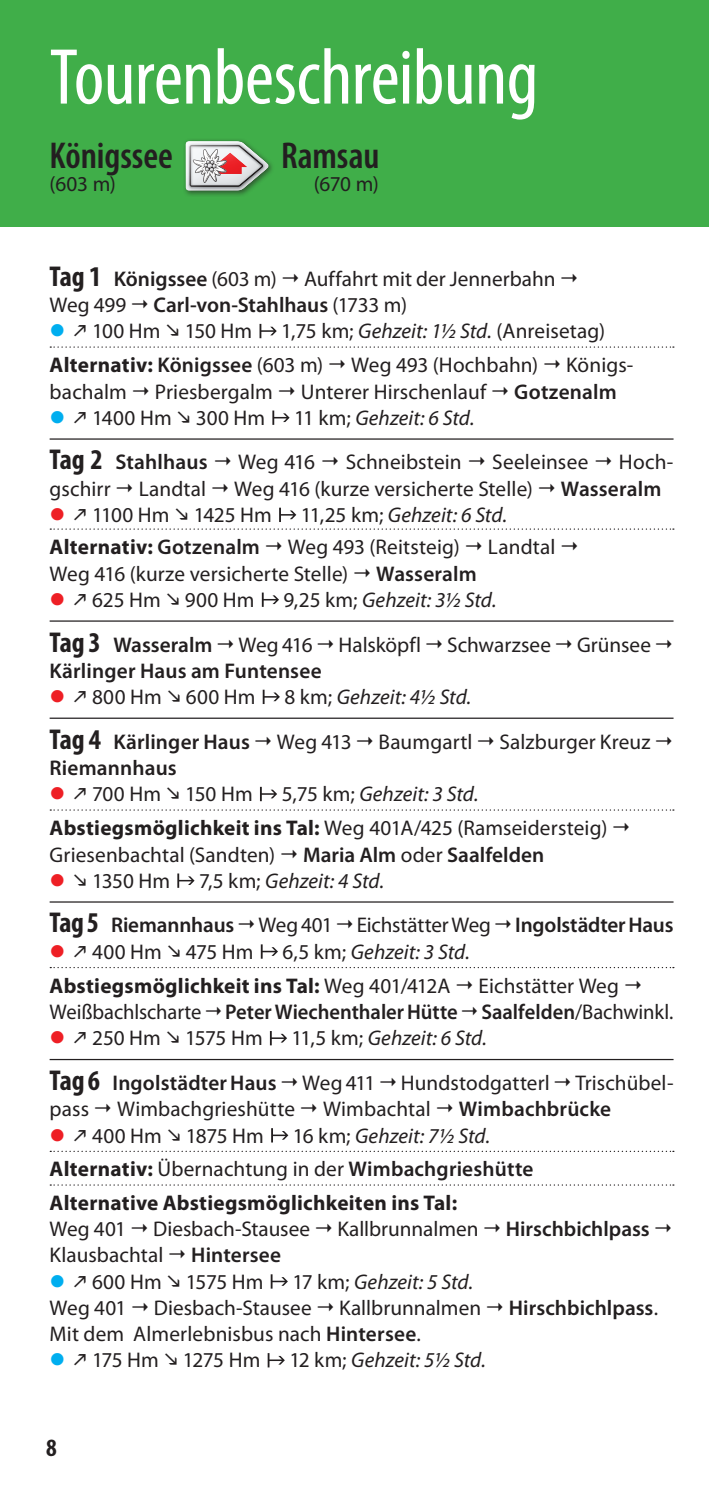
<style>
.page{position:relative;width:709px;height:1489px;background:#fff}
.page>*{position:absolute;margin:0;border:0;box-sizing:border-box;transform-origin:0 0}
.t1{font:condensed 80px "Myriad Pro";letter-spacing:-.01em;color:#fff}
.t2{font:600 condensed 37.5px "Myriad Pro";color:#231f20}
.t3{font:700 condensed 25px "Myriad Pro";color:#231f20}
.t4{font:21.25px/34px "Myriad Pro";letter-spacing:.005em;color:#231f20}
.t5{font:600 21.25px/44.5px "Myriad Pro";letter-spacing:.005em;color:#231f20}
.t6{font:700 21.25px/33.8px "Myriad Pro";letter-spacing:.01em;color:#231f20}
.t7{font:italic 21.25px "Myriad Pro";color:#231f20}
.t8{font:21.25px "Myriad Pro";letter-spacing:-.025em;color:#231f20}
.s1{font-weight:700;font-stretch:condensed;font-size:28.75px}
.s2{font-weight:400}
.s3{color:#00aeef}
.s4{font-style:italic}
.s5{font-weight:700}
.s6{font-weight:600}
.s7{font-style:normal}
.s8{color:#ee1f25}
.s9{font-weight:400;font-style:italic}
</style>
<div class="page">
<div style="left:0;top:0;width:709px;height:227px;background:#40ae49"></div>
<hr style="left:50px;top:438px;width:623px;height:1px;background:#231f20">
<hr style="left:50px;top:620px;width:623px;height:1px;background:#231f20">
<hr style="left:50px;top:717px;width:623px;height:1px;background:#231f20">
<hr style="left:50px;top:901px;width:623px;height:1px;background:#231f20">
<hr style="left:50px;top:1058px;width:623px;height:2px;background:#231f20">
<svg style="left:50px;top:346px;width:621px;height:2px"></svg>
<svg style="left:50px;top:528px;width:621px;height:1px"></svg>
<svg style="left:50px;top:967px;width:621px;height:1px"></svg>
<svg style="left:50px;top:1150px;width:621px;height:1px"></svg>
<svg style="left:50px;top:1184px;width:621px;height:1px"></svg>
<svg style="left:50px;top:809px;width:621px;height:1px"></svg>
<svg style="left:259px;top:324px;width:18px;height:14px"></svg>
<svg style="left:272px;top:410px;width:17px;height:15px"></svg>
<svg style="left:279px;top:507px;width:17px;height:15px"></svg>
<svg style="left:262px;top:592px;width:17px;height:15px"></svg>
<svg style="left:263px;top:689px;width:17px;height:15px"></svg>
<svg style="left:260px;top:786px;width:17px;height:15px"></svg>
<svg style="left:177px;top:873px;width:17px;height:14px"></svg>
<svg style="left:261px;top:944px;width:17px;height:14px"></svg>
<svg style="left:270px;top:1031px;width:17px;height:14px"></svg>
<svg style="left:271px;top:1128px;width:17px;height:14px"></svg>
<svg style="left:271px;top:1274px;width:17px;height:14px"></svg>
<svg style="left:268px;top:1353px;width:17px;height:14px"></svg>
<div style="left:182px;top:140px;width:88px;height:55px;background:#231f20;opacity:.3"></div>
<h1 class="t1" style="left:50px;top:29px;width:490px">Tourenbeschreibung</h1>
<h2 class="t2" style="left:50px;top:132px;width:125px">Königssee</h2>
<h2 class="t2" style="left:281px;top:132px;width:100px">Ramsau</h2>
<p class="t4" style="left:50px;top:167px;width:68px">(603 m)</p>
<p class="t4" style="left:314px;top:167px;width:67px">(670 m)</p>
<p class="t5" style="left:50px;top:256px;width:229px"><span class="s1">Tag 1</span> Königssee <span class="s2">(603 m)</span></p>
<p class="t4" style="left:304px;top:261px;width:253px">Auffahrt mit der Jennerbahn</p>
<p class="t4" style="left:50px;top:287px;width:78px">Weg 499</p>
<p class="t5" style="left:154px;top:282px;width:255px">Carl-von-Stahlhaus <span class="s2">(1733 m)</span></p>
<p class="t4" style="left:50px;top:314px;width:204px"><span class="s3">●</span> 100 Hm 150 Hm</p>
<p class="t4" style="left:50px;top:314px;width:557px;text-indent:232px">1,75 km; <span class="s4">Gehzeit: 1½ Std.</span> (Anreisetag)<br><span class="s5">Alternativ:</span> <span class="s6">Königssee</span> (603 m)</p>
<p class="t4" style="left:351px;top:348px;width:188px">Weg 493 (Hochbahn)</p>
<p class="t4" style="left:566px;top:348px;width:67px">Königs-</p>
<p class="t4" style="left:50px;top:374px;width:79px">bachalm</p>
<p class="t4" style="left:155px;top:374px;width:120px">Priesbergalm</p>
<p class="t4" style="left:301px;top:374px;width:187px">Unterer Hirschenlauf</p>
<p class="t5" style="left:514px;top:368px;width:104px">Gotzenalm</p>
<p class="t4" style="left:50px;top:400px;width:217px"><span class="s3">●</span> 1400 Hm 300 Hm</p>
<p class="t7" style="left:294px;top:404px;width:182px"><span class="s7">11 km;</span> Gehzeit: 6 Std.</p>
<p class="t5" style="left:50px;top:439px;width:159px"><span class="s1">Tag 2</span> Stahlhaus</p>
<p class="t4" style="left:238px;top:445px;width:79px">Weg 416</p>
<p class="t4" style="left:346px;top:445px;width:118px">Schneibstein</p>
<p class="t4" style="left:492px;top:445px;width:98px">Seeleinsee</p>
<p class="t4" style="left:619px;top:445px;width:55px">Hoch-</p>
<p class="t4" style="left:50px;top:471px;width:63px">gschirr</p>
<p class="t4" style="left:139px;top:471px;width:69px">Landtal</p>
<p class="t4" style="left:234px;top:471px;width:300px">Weg 416 (kurze versicherte Stelle)</p>
<p class="t5" style="left:561px;top:466px;width:102px">Wasseralm</p>
<p class="t4" style="left:50px;top:497px;width:224px"><span class="s8">●</span> 1100 Hm 1425 Hm</p>
<p class="t7" style="left:301px;top:501px;width:208px"><span class="s7">11,25 km;</span> Gehzeit: 6 Std.</p>
<p class="t6" style="left:50px;top:529px;width:212px">Alternativ: <span class="s6">Gotzenalm</span></p>
<p class="t4" style="left:288px;top:530px;width:173px">Weg 493 (Reitsteig)</p>
<p class="t4" style="left:488px;top:530px;width:69px">Landtal</p>
<p class="t4" style="left:50px;top:556px;width:300px">Weg 416 (kurze versicherte Stelle)</p>
<p class="t5" style="left:376px;top:550px;width:102px">Wasseralm</p>
<p class="t4" style="left:50px;top:582px;width:206px"><span class="s8">●</span> 625 Hm 900 Hm</p>
<p class="t4" style="left:50px;top:577px;width:603px;line-height:44.5px;text-indent:234px">9,25 km; <span class="s4">Gehzeit: 3½ Std.<br></span><span class="s1">Tag 3</span> <span class="s6">Wasseralm</span> Weg 416 Halsköpfl Schwarzsee Grünsee</p>
<p class="t5" style="left:50px;top:647px;width:273px">Kärlinger Haus am Funtensee</p>
<p class="t4" style="left:50px;top:679px;width:207px"><span class="s8">●</span> 800 Hm 600 Hm</p>
<p class="t7" style="left:284px;top:683px;width:188px"><span class="s7">8 km;</span> Gehzeit: 4½ Std.</p>
<p class="t5" style="left:50px;top:718px;width:202px"><span class="s1">Tag 4</span> Kärlinger Haus</p>
<p class="t4" style="left:277px;top:724px;width:76px">Weg 413</p>
<p class="t4" style="left:378px;top:724px;width:95px">Baumgartl</p>
<p class="t4" style="left:499px;top:724px;width:153px">Salzburger Kreuz</p>
<p class="t5" style="left:50px;top:745px;width:129px">Riemannhaus</p>
<p class="t4" style="left:50px;top:776px;width:205px"><span class="s8">●</span> 700 Hm 150 Hm</p>
<p class="t4" style="left:50px;top:776px;width:559px;text-indent:232px">5,75 km; <span class="s4">Gehzeit: 3 Std.<br></span><span class="s5">Abstiegsmöglichkeit ins Tal:</span> Weg 401A/425 (Ramseidersteig)</p>
<p class="t4" style="left:50px;top:837px;width:227px">Griesenbachtal (Sandten)</p>
<p class="t5" style="left:303px;top:831px;width:243px">Maria Alm <span class="s2">oder</span> Saalfelden</p>
<p class="t4" style="left:50px;top:863px;width:122px"><span class="s8">●</span> 1350 Hm</p>
<p class="t5" style="left:50px;top:857px;width:625px;text-indent:149px"><span class="s2">7,5 km;</span> <span class="s9">Gehzeit: 4 Std.<br></span><span class="s1">Tag 5</span> Riemannhaus <span class="s2">Weg 401 Eichstätter Weg</span> Ingolstädter Haus</p>
<p class="t4" style="left:50px;top:934px;width:205px"><span class="s8">●</span> 400 Hm 475 Hm</p>
<p class="t6" style="left:50px;top:933px;width:422px;text-indent:233px"><span class="s2">6,5 km;</span> <span class="s9">Gehzeit: 3 Std.<br></span>Abstiegsmöglichkeit ins Tal: <span class="s2">Weg 401/412A</span></p>
<p class="t4" style="left:50px;top:972px;width:625px;line-height:26.2px;text-indent:429px">Eichstätter Weg<br>Weißbachlscharte <span class="s6">Peter Wiechenthaler Hütte Saalfelden</span>/Bachwinkl.</p>
<p class="t4" style="left:50px;top:1020px;width:215px"><span class="s8">●</span> 250 Hm 1575 Hm</p>
<p class="t4" style="left:50px;top:1015px;width:624px;line-height:44.5px;text-indent:242px">11,5 km; <span class="s4">Gehzeit: 6 Std.<br></span><span class="s1">Tag 6</span> <span class="s6">Ingolstädter Haus</span> Weg 411 Hundstodgatterl Trischübel-</p>
<p class="t4" style="left:50px;top:1091px;width:41px">pass</p>
<p class="t4" style="left:117px;top:1091px;width:179px">Wimbachgrieshütte</p>
<p class="t4" style="left:323px;top:1091px;width:109px">Wimbachtal</p>
<p class="t5" style="left:459px;top:1086px;width:154px">Wimbachbrücke</p>
<p class="t4" style="left:50px;top:1117px;width:216px"><span class="s8">●</span> 400 Hm 1875 Hm</p>
<p class="t6" style="left:50px;top:1117px;width:485px;text-indent:243px"><span class="s2">16 km;</span> <span class="s9">Gehzeit: 7½ Std.<br></span>Alternativ: <span class="s2">Übernachtung in der</span> <span class="s6">Wimbachgrieshütte<br></span>Alternative Abstiegsmöglichkeiten ins Tal:</p>
<p class="t4" style="left:50px;top:1211px;width:78px">Weg 401</p>
<p class="t4" style="left:153px;top:1211px;width:158px">Diesbach-Stausee</p>
<p class="t4" style="left:337px;top:1211px;width:143px">Kallbrunnalmen</p>
<p class="t5" style="left:506px;top:1206px;width:145px">Hirschbichlpass</p>
<p class="t4" style="left:50px;top:1237px;width:115px">Klausbachtal</p>
<p class="t5" style="left:191px;top:1232px;width:91px">Hintersee</p>
<p class="t4" style="left:50px;top:1263px;width:215px"><span class="s3">●</span> 600 Hm 1575 Hm</p>
<p class="t7" style="left:292px;top:1268px;width:182px"><span class="s7">17 km;</span> Gehzeit: 5 Std.</p>
<p class="t4" style="left:50px;top:1290px;width:78px">Weg 401</p>
<p class="t4" style="left:154px;top:1290px;width:159px">Diesbach-Stausee</p>
<p class="t4" style="left:339px;top:1290px;width:143px">Kallbrunnalmen</p>
<p class="t5" style="left:509px;top:1284px;width:151px">Hirschbichlpass<span class="s2">.</span></p>
<p class="t4" style="left:50px;top:1316px;width:373px">Mit dem Almerlebnisbus nach <span class="s6">Hintersee</span>.</p>
<p class="t8" style="left:50px;top:1346px;width:212px"><span class="s3">●</span> 175 Hm 1275 Hm</p>
<p class="t7" style="left:289px;top:1346px;width:198px"><span class="s7">12 km;</span> Gehzeit: 5½ Std.</p>
<p class="t3" style="left:46px;top:1431px;width:12px">8</p>
</div>
